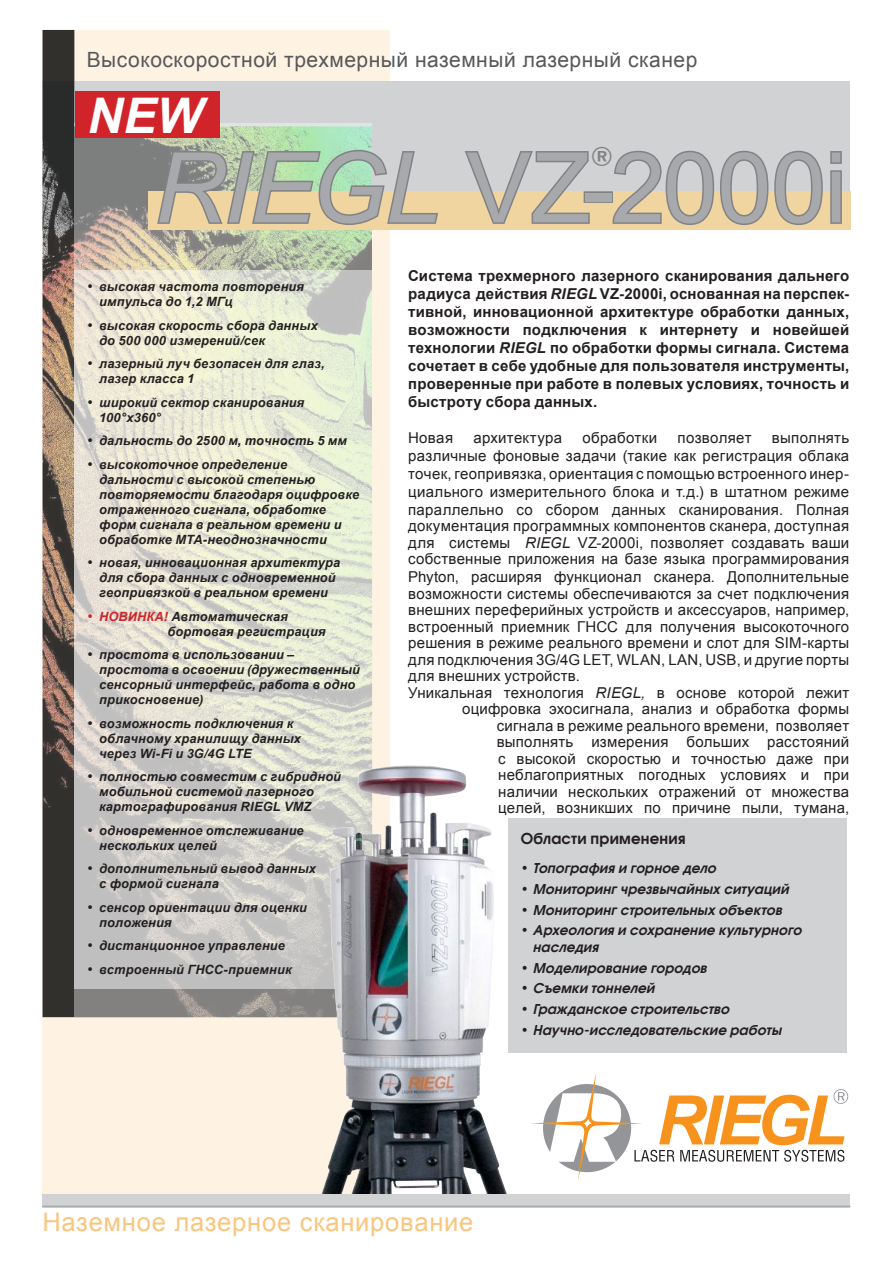
<style>
.page{position:relative;width:893px;height:1263px;background:#fff}
.page>*{position:absolute;margin:0;border:0;box-sizing:border-box;transform-origin:0 0}
.t1{font:97.5px "Arial";letter-spacing:-.005em;color:#a8a9ad}
.t2{font:italic 700 49.2px "Arial";color:#fff}
.t3{font:600 26.7px "Avant Garde IT Cby BT";color:#808285}
.t4{font:25.5px "Arial";letter-spacing:.03em;color:#f9c680}
.t5{font:21px "Arial";letter-spacing:.025em;color:#57585a}
.t6{font:15px/18px "Arial";letter-spacing:.015em;color:#231f20;text-align:justify}
.t7{font:700 15px/18px "Arial";letter-spacing:.01em;color:#231f20;text-align:justify}
.t8{font:700 15px "Avangard TM";letter-spacing:.01em;color:#231f20}
.t9{font:italic 700 13.5px/16.5px "Avangard TM";letter-spacing:.01em;color:#231f20}
.t10{font:italic 700 12.75px/15px "Arial";letter-spacing:.015em;color:#231f20}
.s1{font-style:italic}
.s2{font-family:"Avant Garde IT Cby BT";font-weight:600}
.s3{font-family:"Avant Garde IT Cby BT";font-weight:600;color:#d1232a}
.s4{color:#d1232a}
</style>
<div class="page">
<div style="left:43px;top:30px;width:347px;height:1176px;background:#fef2e3"></div>
<div style="left:43px;top:81px;width:807px;height:149px;background:#d1d2d4"></div>
<img style="left:43px;top:30px;width:177px;height:987px">
<div style="left:43px;top:1194px;width:807px;height:13px;background:#d1d2d4"></div>
<hr style="left:43px;top:1205px;width:807px;height:2px;background:#a8a9ad">
<svg style="left:74px;top:123px;width:298px;height:894px;background:#a3a797"></svg>
<div style="left:148px;top:192px;width:702px;height:38px;background:#f1d5a1"></div>
<svg style="left:531px;top:1074px;width:317px;height:106px"></svg>
<svg style="left:74px;top:270px;width:298px;height:719px"></svg>
<div style="left:508px;top:819px;width:338px;height:234px;background:#d1d2d4"></div>
<div style="left:75px;top:92px;width:144px;height:46px;background:#d1232a"></div>
<svg style="left:155px;top:148px;width:285px;height:77px"></svg>
<svg style="left:462px;top:151px;width:128px;height:73px"></svg>
<div style="left:584px;top:191px;width:29px;height:12px;border:3px solid #808285"></div>
<svg style="left:611px;top:150px;width:232px;height:75px"></svg>
<img style="left:282px;top:756px;width:227px;height:437px">
<h3 class="t5" style="left:87px;top:46px;width:612px">Высокоскоростной трехмерный наземный лазерный сканер</h3>
<h2 class="t2" style="left:88px;top:83px;width:117px">NEW</h2>
<h1 class="t1" style="left:155px;top:124px;width:694px"><span class="s1">RIEGL</span> VZ-2000i</h1>
<h3 class="t3" style="left:591px;top:141px;width:24px">®</h3>
<p class="t10" style="left:99px;top:279px;width:206px;text-indent:-13px"><span class="s2">•</span> высокая частота повторения импульса до 1,2 МГц</p>
<p class="t10" style="left:99px;top:318px;width:220px;text-indent:-13px"><span class="s2">•</span> высокая скорость сбора данных до 500 000 измерений/сек</p>
<p class="t10" style="left:99px;top:356px;width:227px;text-indent:-13px"><span class="s2">•</span> лазерный луч безопасен для глаз, лазер класса 1</p>
<p class="t10" style="left:99px;top:395px;width:207px;text-indent:-13px"><span class="s2">•</span> широкий сектор сканирования<br>100°x360°</p>
<p class="t10" style="left:86px;top:433px;width:262px"><span class="s2">•</span> дальность до 2500 м, точность 5 мм</p>
<p class="t10" style="left:99px;top:457px;width:262px;text-indent:-13px"><span class="s2">•</span> высокоточное определение дальности с высокой степенью повторяемости благодаря оцифровке отраженного сигнала, обработке форм сигнала в реальном времени и обработке МТA-неоднозначности</p>
<p class="t10" style="left:99px;top:555px;width:242px;text-indent:-13px"><span class="s2">•</span> новая, инновационная архитектура для сбора данных с одновременной геопривязкой в реальном времени</p>
<p class="t10" style="left:167px;top:609px;width:160px;text-indent:-81px"><span class="s3">•</span> <span class="s4">НОВИНКА!</span> Автоматическая бортовая регистрация</p>
<p class="t10" style="left:99px;top:647px;width:262px;text-indent:-13px"><span class="s2">•</span> простота в использовании – простота в освоении (дружественный сенсорный интерфейс, работа в одно прикосновение)</p>
<p class="t10" style="left:99px;top:716px;width:203px;text-indent:-13px"><span class="s2">•</span> возможность подключения к облачному хранилищу данных через Wi-Fi и 3G/4G LTE</p>
<p class="t10" style="left:99px;top:769px;width:243px;text-indent:-13px"><span class="s2">•</span> полностью совместим с гибридной мобильной системой лазерного картографирования RIEGL VMZ</p>
<p class="t10" style="left:99px;top:823px;width:206px;text-indent:-13px"><span class="s2">•</span> одновременное отслеживание нескольких целей</p>
<p class="t10" style="left:99px;top:861px;width:218px;text-indent:-13px"><span class="s2">•</span> дополнительный вывод данных с формой сигнала</p>
<p class="t10" style="left:99px;top:900px;width:209px;text-indent:-13px"><span class="s2">•</span> сенсор ориентации для оценки положения</p>
<p class="t10" style="left:86px;top:938px;width:200px"><span class="s2">•</span> дистанционное управление</p>
<p class="t10" style="left:86px;top:962px;width:207px"><span class="s2">•</span> встроенный ГНСС-приемник</p>
<p class="t7" style="left:408px;top:267px;width:443px">Система трехмерного лазерного сканирования дальнего радиуса действия <span class="s1">RIEGL</span> VZ-2000i, основанная на перспек&shy;тивной, инновационной архитектуре обработки данных, возможности подключения к интернету и новейшей технологии <span class="s1">RIEGL</span> по обработки формы сигнала. Система сочетает в себе удобные для пользователя инструменты, проверенные при работе в полевых условиях, точность и быстроту сбора данных.</p>
<p class="t6" style="left:408px;top:429px;width:46px">Новая</p>
<p class="t6" style="left:473px;top:429px;width:90px">архитектура</p>
<p class="t6" style="left:582px;top:429px;width:76px">обработки</p>
<p class="t6" style="left:677px;top:429px;width:76px">позволяет</p>
<p class="t6" style="left:408px;top:429px;width:443px;text-indent:364px">выполнять различные фоновые задачи (такие как регистрация облака точек, геопривязка, ориентация с помощью встроенного инер&shy;циального измерительного блока и т.д.) в штатном режиме параллельно со сбором данных сканирования. Полная</p>
<p class="t6" style="left:408px;top:518px;width:443px;line-height:16.5px">документация программных компонентов сканера, доступная для системы <span class="s1">RIEGL</span> VZ-2000i, позволяет создавать ваши собственные приложения на базе языка программирования</p>
<p class="t6" style="left:408px;top:568px;width:442px">Phyton, расширяя функционал сканера. Дополнительные</p>
<p class="t6" style="left:408px;top:585px;width:443px">возможности системы обеспечиваются за счет подключения</p>
<p class="t6" style="left:408px;top:601px;width:443px">внешних переферийных устройств и аксессуаров, например,</p>
<p class="t6" style="left:408px;top:618px;width:442px">встроенный приемник ГНСС для получения высокоточного</p>
<p class="t6" style="left:408px;top:634px;width:443px">решения в режиме реального времени и слот для SIM-карты</p>
<p class="t6" style="left:408px;top:651px;width:443px">для подключения 3G/4G LET, WLAN, LAN, USB, и другие порты</p>
<p class="t6" style="left:408px;top:667px;width:173px">для внешних устройств.</p>
<p class="t6" style="left:408px;top:684px;width:443px">Уникальная технология <span class="s1">RIEGL,</span> в основе которой лежит</p>
<p class="t6" style="left:462px;top:700px;width:389px">оцифровка эхосигнала, анализ и обработка формы</p>
<p class="t6" style="left:497px;top:717px;width:354px">сигнала в режиме реального времени, позволяет</p>
<p class="t6" style="left:497px;top:733px;width:354px">выполнять измерения больших расстояний</p>
<p class="t6" style="left:498px;top:750px;width:353px">с высокой скоростью и точностью даже при</p>
<p class="t6" style="left:498px;top:766px;width:352px">неблагоприятных погодных условиях и при</p>
<p class="t6" style="left:498px;top:783px;width:353px">наличии нескольких отражений от множества</p>
<p class="t6" style="left:498px;top:799px;width:353px">целей, возникших по причине пыли, тумана,</p>
<p class="t8" style="left:521px;top:827px;width:166px">Области применения</p>
<p class="t9" style="left:521px;top:859px;width:197px"><span class="s2">•</span> Топография и горное дело</p>
<p class="t9" style="left:521px;top:880px;width:270px"><span class="s2">•</span> Мониторинг чрезвычайных ситуаций</p>
<p class="t9" style="left:521px;top:900px;width:263px"><span class="s2">•</span> Мониторинг строительных объектов</p>
<p class="t9" style="left:534px;top:921px;width:270px;text-indent:-13px"><span class="s2">•</span> Археология и сохранение культурного наследия</p>
<p class="t9" style="left:521px;top:958px;width:188px"><span class="s2">•</span> Моделирование городов</p>
<p class="t9" style="left:521px;top:979px;width:136px"><span class="s2">•</span> Съемки тоннелей</p>
<p class="t9" style="left:521px;top:1000px;width:211px"><span class="s2">•</span> Гражданское строительство</p>
<p class="t9" style="left:521px;top:1021px;width:263px"><span class="s2">•</span> Научно-исследовательские работы</p>
<h3 class="t4" style="left:43px;top:1205px;width:432px">Наземное лазерное сканирование</h3>
</div>
